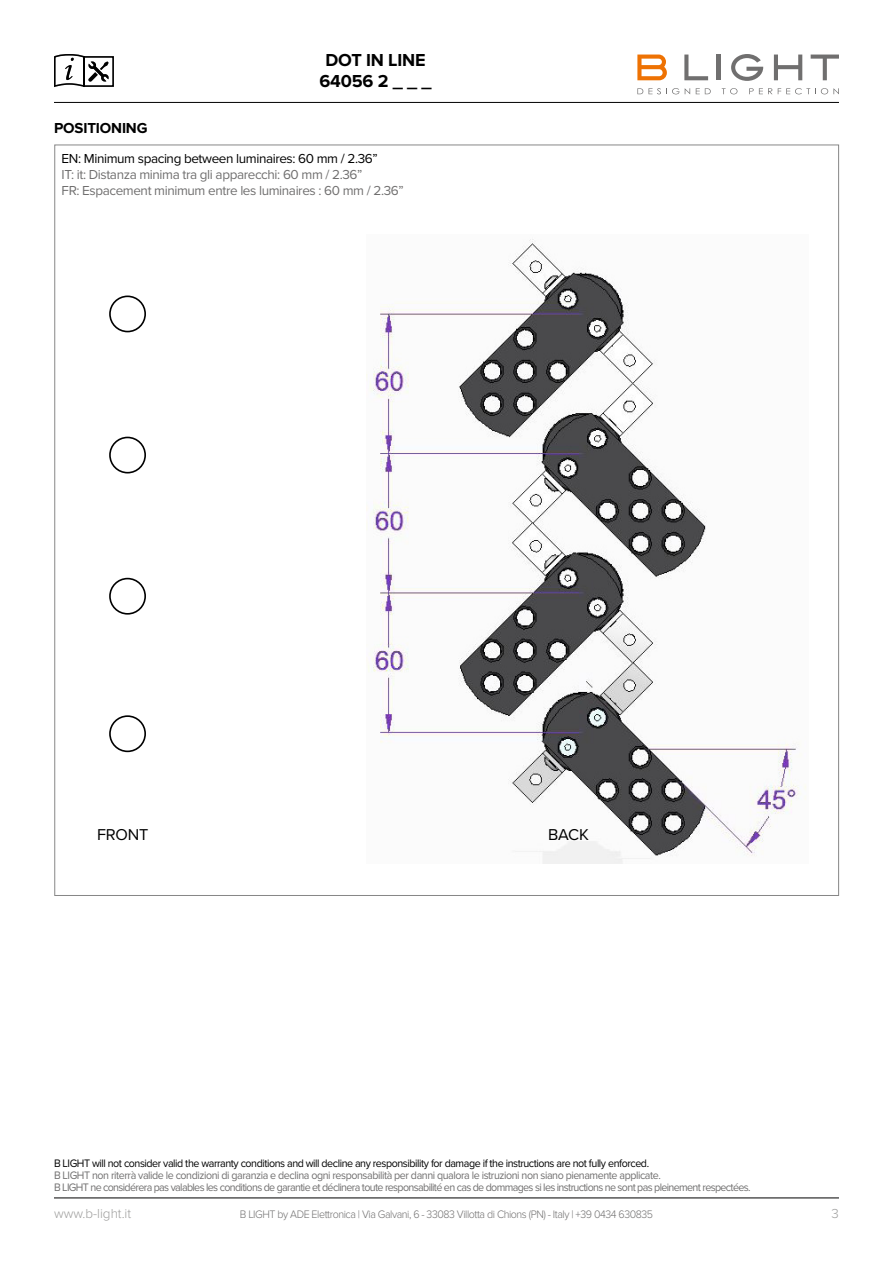
<style>
.page{position:relative;width:893px;height:1263px;background:#fff}
.page>*{position:absolute;margin:0;border:0;box-sizing:border-box;transform-origin:0 0}
.t1{font:700 18px/21px "Proxima Nova";letter-spacing:-.01em;color:#000;text-align:center}
.t2{font:16.35px "Proxima Nova";letter-spacing:-.01em;color:#000}
.t3{font:700 15px "Proxima Nova";letter-spacing:-.01em;color:#000}
.t4{font:13.5px/16.2px "Proxima Nova";letter-spacing:-.03em;color:#706f6f}
.t5{font:13.5px "Proxima Nova";letter-spacing:-.03em;color:#000}
.t6{font:300 13.5px "Proxima Nova";color:#9d9d9c}
.t7{font:11.25px/12px "Proxima Nova";letter-spacing:-.06em;color:#706f6f;scale:.95 1}
.t8{font:11.25px "Proxima Nova";letter-spacing:-.04em;color:#000;scale:.95 1}
.t9{font:300 11.25px "Proxima Nova";letter-spacing:-.04em;color:#706f6f;scale:.95 1}
</style>
<div class="page">
<hr style="left:54px;top:102px;width:785px;height:1px;background:#000">
<svg style="left:637px;top:55px;width:30px;height:25px"></svg>
<hr style="left:716px;top:55px;width:4px;height:25px;background:#706f6f">
<svg style="left:774px;top:55px;width:28px;height:25px"></svg>
<svg style="left:811px;top:55px;width:28px;height:25px"></svg>
<svg style="left:684px;top:55px;width:24px;height:25px"></svg>
<svg style="left:731px;top:54px;width:32px;height:27px"></svg>
<svg style="left:637px;top:88px;width:42px;height:6px"></svg>
<svg style="left:685px;top:88px;width:5px;height:6px"></svg>
<svg style="left:696px;top:88px;width:15px;height:6px"></svg>
<svg style="left:722px;top:88px;width:15px;height:6px"></svg>
<svg style="left:749px;top:88px;width:23px;height:6px"></svg>
<svg style="left:778px;top:88px;width:61px;height:6px"></svg>
<svg style="left:54px;top:54px;width:60px;height:33px"></svg>
<hr style="left:54px;top:1197px;width:785px;height:1px;background:#000">
<img style="left:367px;top:239px;width:439px;height:624px">
<div style="left:109px;top:295px;width:37px;height:37px;border:2px solid #000;border-radius:50%"></div>
<div style="left:109px;top:437px;width:37px;height:36px;border:2px solid #000;border-radius:50%"></div>
<div style="left:109px;top:578px;width:37px;height:37px;border:2px solid #000;border-radius:50%"></div>
<div style="left:109px;top:715px;width:37px;height:37px;border:2px solid #000;border-radius:50%"></div>
<h3 class="t3" style="left:54px;top:120px;width:95px">POSITIONING</h3>
<h1 class="t1" style="left:319px;top:51px;width:114px">DOT IN LINE<br>64056 2 _ _ _</h1>
<p class="t5" style="left:62px;top:150px;width:318px">EN: Minimum spacing between luminaires: 60 mm / 2.36”</p>
<p class="t4" style="left:62px;top:167px;width:344px">IT: it: Distanza minima tra gli apparecchi: 60 mm / 2.36”<br>FR: Espacement minimum entre les luminaires : 60 mm / 2.36”</p>
<h2 class="t2" style="left:97px;top:825px;width:53px">FRONT</h2>
<h2 class="t2" style="left:548px;top:825px;width:42px">BACK</h2>
<p class="t8" style="left:54px;top:1156px;width:628px">B LIGHT will not consider valid the warranty conditions and will decline any responsibility for damage if the instructions are not fully enforced.</p>
<p class="t7" style="left:54px;top:1169px;width:735px">B LIGHT non riterrà valide le condizioni di garanzia e declina ogni responsabilità per danni qualora le istruzioni non siano pienamente applicate.<br>B LIGHT ne considérera pas valables les conditions de garantie et déclinera toute responsabilité en cas de dommages si les instructions ne sont pas pleinement respectées.</p>
<p class="t6" style="left:54px;top:1206px;width:79px">www.b-light.it</p>
<p class="t9" style="left:240px;top:1207px;width:436px">B LIGHT by ADE Elettronica | Via Galvani, 6 - 33083 Villotta di Chions (PN) - Italy | +39 0434 630835</p>
<p class="t6" style="left:832px;top:1206px;width:9px">3</p>
</div>
